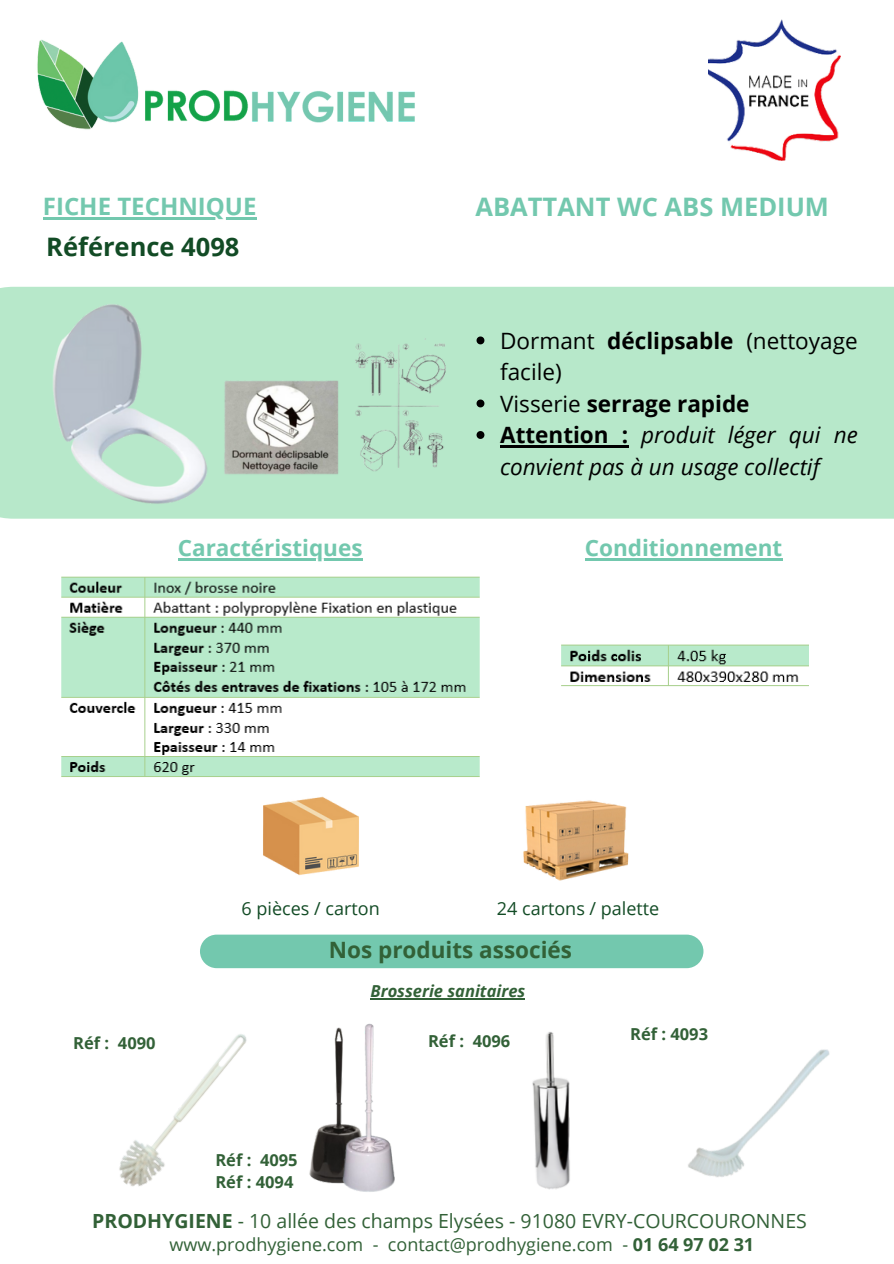
<style>
.page{position:relative;width:894px;height:1264px;background:#fff}
.page>*{position:absolute;margin:0;border:0;box-sizing:border-box;transform-origin:0 0}
.t1{font:700 25.5px "Open Sans";color:#73c8ae}
.t2{font:700 25.5px "Open Sans";color:#124b25}
.t3{font:700 24px "Open Sans";color:#73c8ae}
.t4{font:italic 22.5px/31.5px "Open Sans";color:#000}
.t5{font:22.5px/31.5px "Open Sans";color:#000}
.t6{font:700 22.5px "Open Sans";color:#73c8ae}
.t7{font:700 22.5px "Open Sans";color:#000}
.t8{font:700 22.5px "Open Sans";color:#326137}
.t9{font:19.5px "Open Sans";color:#326137}
.t10{font:18px "Open Sans";color:#326137}
.t11{font:18px "Open Sans";color:#124b25}
.t12{font:700 16.5px "Open Sans";color:#326137}
.t13{font:italic 700 16.5px "Open Sans";color:#326137}
.s1{font-weight:700}
.s2{font-weight:400}
.s3{font-weight:700;font-style:normal}
</style>
<div class="page">
<img style="left:37px;top:39px;width:378px;height:91px">
<div style="left:0;top:287px;width:893px;height:231px;background:#b7e8ca"></div>
<div style="left:0;top:297px;width:893px;height:211px;background:#b7e8ca"></div>
<div style="left:200px;top:934px;width:503px;height:34px;background:#73c8ae;border-radius:17px"></div>
<img style="left:263px;top:796px;width:96px;height:80px">
<img style="left:523px;top:800px;width:106px;height:80px">
<img style="left:119px;top:1034px;width:128px;height:153px">
<img style="left:688px;top:1049px;width:142px;height:128px">
<img style="left:532px;top:1032px;width:38px;height:158px">
<img style="left:43px;top:294px;width:172px;height:218px">
<img style="left:309px;top:1124px;width:25px;height:60px">
<img style="left:334px;top:1023px;width:61px;height:169px">
<img style="left:223px;top:333px;width:232px;height:142px">
<img style="left:708px;top:19px;width:133px;height:141px">
<img style="left:61px;top:576px;width:419px;height:201px">
<img style="left:561px;top:644px;width:247px;height:43px">
<hr style="left:178px;top:558px;width:184px;height:3px;background:#73c8ae">
<hr style="left:43px;top:217px;width:213px;height:2px;background:#73c8ae">
<hr style="left:370px;top:998px;width:155px;height:1px;background:#326137">
<hr style="left:584px;top:558px;width:198px;height:3px;background:#73c8ae">
<svg style="left:476px;top:336px;width:8px;height:8px"></svg>
<svg style="left:476px;top:399px;width:8px;height:8px"></svg>
<svg style="left:476px;top:431px;width:8px;height:8px"></svg>
<hr style="left:500px;top:445px;width:128px;height:3px;background:#000">
<p class="t3" style="left:43px;top:189px;width:215px">FICHE TECHNIQUE</p>
<p class="t2" style="left:46px;top:228px;width:195px">Référence 4098</p>
<p class="t6" style="left:178px;top:532px;width:186px">Caractéristiques</p>
<p class="t1" style="left:475px;top:189px;width:355px">ABATTANT WC ABS MEDIUM</p>
<p class="t5" style="left:500px;top:324px;width:359px">Dormant <span class="s1">déclipsable</span> (nettoyage facile)</p>
<p class="t7" style="left:500px;top:388px;width:251px"><span class="s2">Visserie</span> serrage rapide</p>
<p class="t4" style="left:500px;top:419px;width:359px"><span class="s3">Attention :</span> produit léger qui ne convient pas à un usage collectif</p>
<p class="t6" style="left:584px;top:532px;width:199px">Conditionnement</p>
<p class="t11" style="left:241px;top:895px;width:139px">6 pièces / carton</p>
<p class="t11" style="left:496px;top:895px;width:164px">24 cartons / palette</p>
<p class="t8" style="left:329px;top:934px;width:244px">Nos produits associés</p>
<p class="t12" style="left:73px;top:1031px;width:84px">Réf : 4090</p>
<p class="t12" style="left:215px;top:1147px;width:84px">Réf : 4095</p>
<p class="t12" style="left:215px;top:1170px;width:79px">Réf : 4094</p>
<p class="t13" style="left:370px;top:979px;width:156px">Brosserie sanitaires</p>
<p class="t12" style="left:428px;top:1029px;width:84px">Réf : 4096</p>
<p class="t12" style="left:630px;top:1022px;width:79px">Réf : 4093</p>
<p class="t9" style="left:92px;top:1207px;width:716px"><span class="s1">PRODHYGIENE</span> - 10 allée des champs Elysées - 91080 EVRY-COURCOURONNES</p>
<p class="t10" style="left:169px;top:1231px;width:586px">www.prodhygiene.com - contact@prodhygiene.com - <span class="s1">01 64 97 02 31</span></p>
</div>
